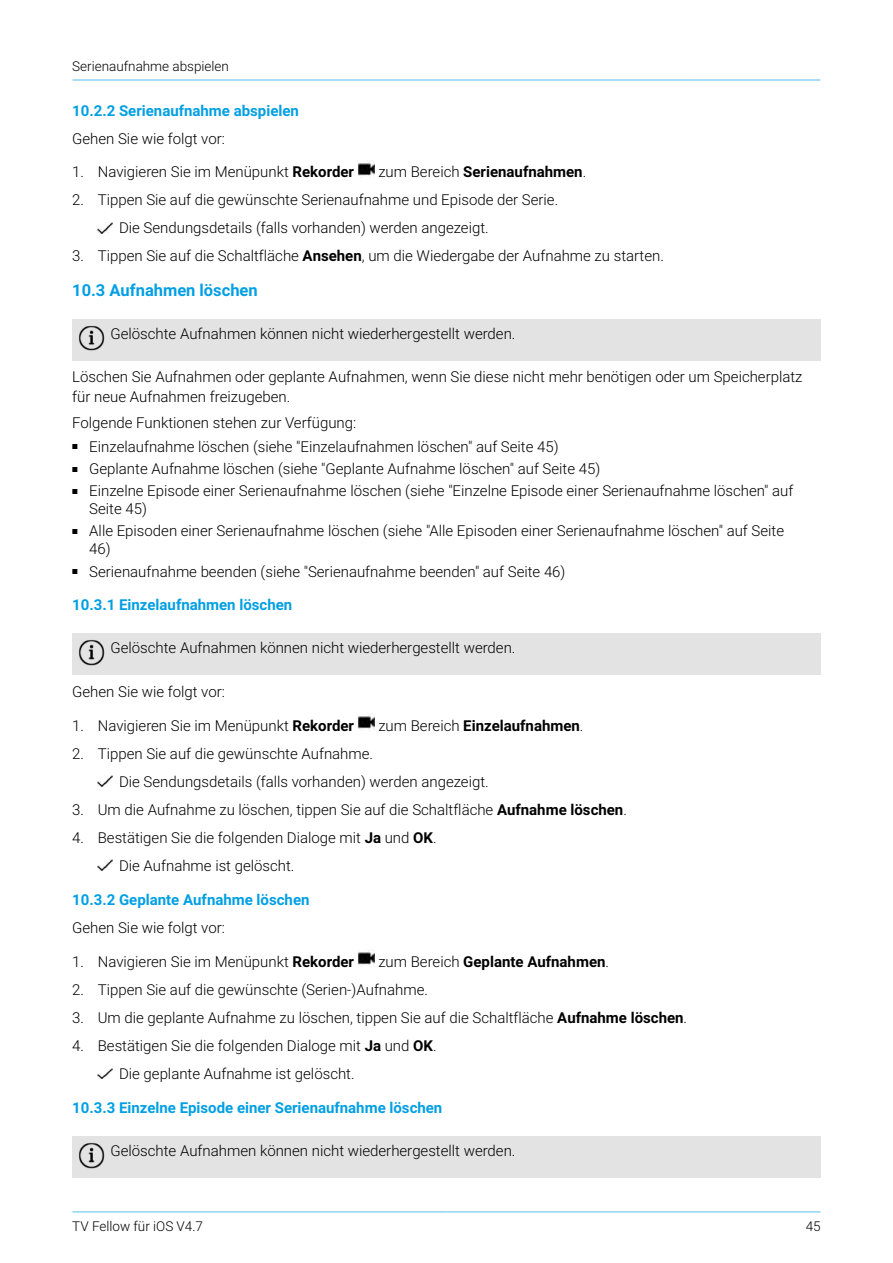
<style>
.page{position:relative;width:893px;height:1263px;background:#fff}
.page>*{position:absolute;margin:0;border:0;box-sizing:border-box;transform-origin:0 0}
.t1{font:700 16.5px "Roboto";color:#009fe3}
.t2{font:300 15px/28px "Roboto";color:#000}
.t3{font:700 15px "Roboto";color:#009fe3}
.t4{font:700 15px "Roboto";color:#000}
.t5{font:300 13.5px "Roboto";color:#000}
.s1{font-weight:700}
.s2{font-weight:300}
</style>
<div class="page">
<svg style="left:72px;top:80px;width:749px;height:1px"></svg>
<img style="left:358px;top:160px;width:17px;height:16px">
<img style="left:98px;top:223px;width:14px;height:10px">
<div style="left:72px;top:319px;width:749px;height:41px;background:#e3e3e3"></div>
<img style="left:78px;top:325px;width:27px;height:26px">
<div style="left:72px;top:633px;width:749px;height:42px;background:#e3e3e3"></div>
<img style="left:78px;top:640px;width:27px;height:25px">
<img style="left:358px;top:714px;width:17px;height:17px">
<img style="left:98px;top:776px;width:14px;height:11px">
<img style="left:98px;top:860px;width:14px;height:11px">
<img style="left:358px;top:950px;width:17px;height:17px">
<img style="left:98px;top:1068px;width:14px;height:11px">
<div style="left:72px;top:1136px;width:749px;height:42px;background:#e3e3e3"></div>
<img style="left:78px;top:1143px;width:27px;height:25px">
<svg style="left:72px;top:1211px;width:749px;height:1px"></svg>
<p class="t5" style="left:72px;top:57px;width:158px">Serienaufnahme abspielen</p>
<p class="t3" style="left:72px;top:100px;width:228px">10.2.2 Serienaufnahme abspielen</p>
<p class="t2" style="left:72px;top:124px;width:154px">Gehen Sie wie folgt vor:</p>
<p class="t2" style="left:72px;top:157px;width:283px">1. Navigieren Sie im Menüpunkt <span class="s1">Rekorder</span></p>
<p class="t4" style="left:378px;top:161px;width:209px"><span class="s2">zum Bereich</span> Serienaufnahmen<span class="s2">.</span></p>
<p class="t2" style="left:119px;top:185px;width:441px;text-indent:-47px">2. Tippen Sie auf die gewünschte Serienaufnahme und Episode der Serie.<br>Die Sendungsdetails (falls vorhanden) werden angezeigt.</p>
<p class="t2" style="left:72px;top:241px;width:593px">3. Tippen Sie auf die Schaltfläche <span class="s1">Ansehen</span>, um die Wiedergabe der Aufnahme zu starten.</p>
<p class="t1" style="left:72px;top:279px;width:187px">10.3 Aufnahmen löschen</p>
<p class="t2" style="left:111px;top:319px;width:406px">Gelöschte Aufnahmen können nicht wiederhergestellt werden.</p>
<p class="t2" style="left:72px;top:367px;width:732px;line-height:19.5px">Löschen Sie Aufnahmen oder geplante Aufnahmen, wenn Sie diese nicht mehr benötigen oder um Speicherplatz für neue Aufnahmen freizugeben.</p>
<p class="t2" style="left:72px;top:408px;width:285px">Folgende Funktionen stehen zur Verfügung:</p>
<p class="t2" style="left:72px;top:432px;width:488px">■ Einzelaufnahme löschen (siehe "Einzelaufnahmen löschen" auf Seite 45)</p>
<p class="t2" style="left:72px;top:454px;width:529px">■ Geplante Aufnahme löschen (siehe "Geplante Aufnahme löschen" auf Seite 45)</p>
<p class="t2" style="left:89px;top:481px;width:706px;line-height:18px;text-indent:-17px">■ Einzelne Episode einer Serienaufnahme löschen (siehe "Einzelne Episode einer Serienaufnahme löschen" auf<br>Seite 45)</p>
<p class="t2" style="left:89px;top:521px;width:696px;line-height:18px;text-indent:-17px">■ Alle Episoden einer Serienaufnahme löschen (siehe "Alle Episoden einer Serienaufnahme löschen" auf Seite<br>46)</p>
<p class="t2" style="left:72px;top:557px;width:495px">■ Serienaufnahme beenden (siehe "Serienaufnahme beenden" auf Seite 46)</p>
<p class="t3" style="left:72px;top:594px;width:222px">10.3.1 Einzelaufnahmen löschen</p>
<p class="t2" style="left:111px;top:633px;width:406px">Gelöschte Aufnahmen können nicht wiederhergestellt werden.</p>
<p class="t2" style="left:72px;top:677px;width:154px">Gehen Sie wie folgt vor:</p>
<p class="t2" style="left:72px;top:711px;width:283px">1. Navigieren Sie im Menüpunkt <span class="s1">Rekorder</span></p>
<p class="t4" style="left:378px;top:715px;width:207px"><span class="s2">zum Bereich</span> Einzelaufnahmen<span class="s2">.</span></p>
<p class="t2" style="left:119px;top:739px;width:371px;text-indent:-47px">2. Tippen Sie auf die gewünschte Aufnahme.<br>Die Sendungsdetails (falls vorhanden) werden angezeigt.</p>
<p class="t2" style="left:72px;top:795px;width:556px">3. Um die Aufnahme zu löschen, tippen Sie auf die Schaltfläche <span class="s1">Aufnahme löschen</span>.</p>
<p class="t2" style="left:119px;top:823px;width:319px;text-indent:-47px">4. Bestätigen Sie die folgenden Dialoge mit <span class="s1">Ja</span> und <span class="s1">OK</span>.<br>Die Aufnahme ist gelöscht.</p>
<p class="t3" style="left:72px;top:889px;width:239px">10.3.2 Geplante Aufnahme löschen</p>
<p class="t2" style="left:72px;top:913px;width:154px">Gehen Sie wie folgt vor:</p>
<p class="t2" style="left:72px;top:947px;width:283px">1. Navigieren Sie im Menüpunkt <span class="s1">Rekorder</span></p>
<p class="t4" style="left:378px;top:951px;width:232px"><span class="s2">zum Bereich</span> Geplante Aufnahmen<span class="s2">.</span></p>
<p class="t2" style="left:72px;top:975px;width:357px">2. Tippen Sie auf die gewünschte (Serien-)Aufnahme.</p>
<p class="t2" style="left:72px;top:1003px;width:616px">3. Um die geplante Aufnahme zu löschen, tippen Sie auf die Schaltfläche <span class="s1">Aufnahme löschen</span>.</p>
<p class="t2" style="left:119px;top:1031px;width:319px;text-indent:-47px">4. Bestätigen Sie die folgenden Dialoge mit <span class="s1">Ja</span> und <span class="s1">OK</span>.<br>Die geplante Aufnahme ist gelöscht.</p>
<p class="t3" style="left:72px;top:1097px;width:372px">10.3.3 Einzelne Episode einer Serienaufnahme löschen</p>
<p class="t2" style="left:111px;top:1136px;width:406px">Gelöschte Aufnahmen können nicht wiederhergestellt werden.</p>
<p class="t5" style="left:72px;top:1217px;width:132px">TV Fellow für iOS V4.7</p>
<p class="t5" style="left:806px;top:1217px;width:16px">45</p>
</div>
